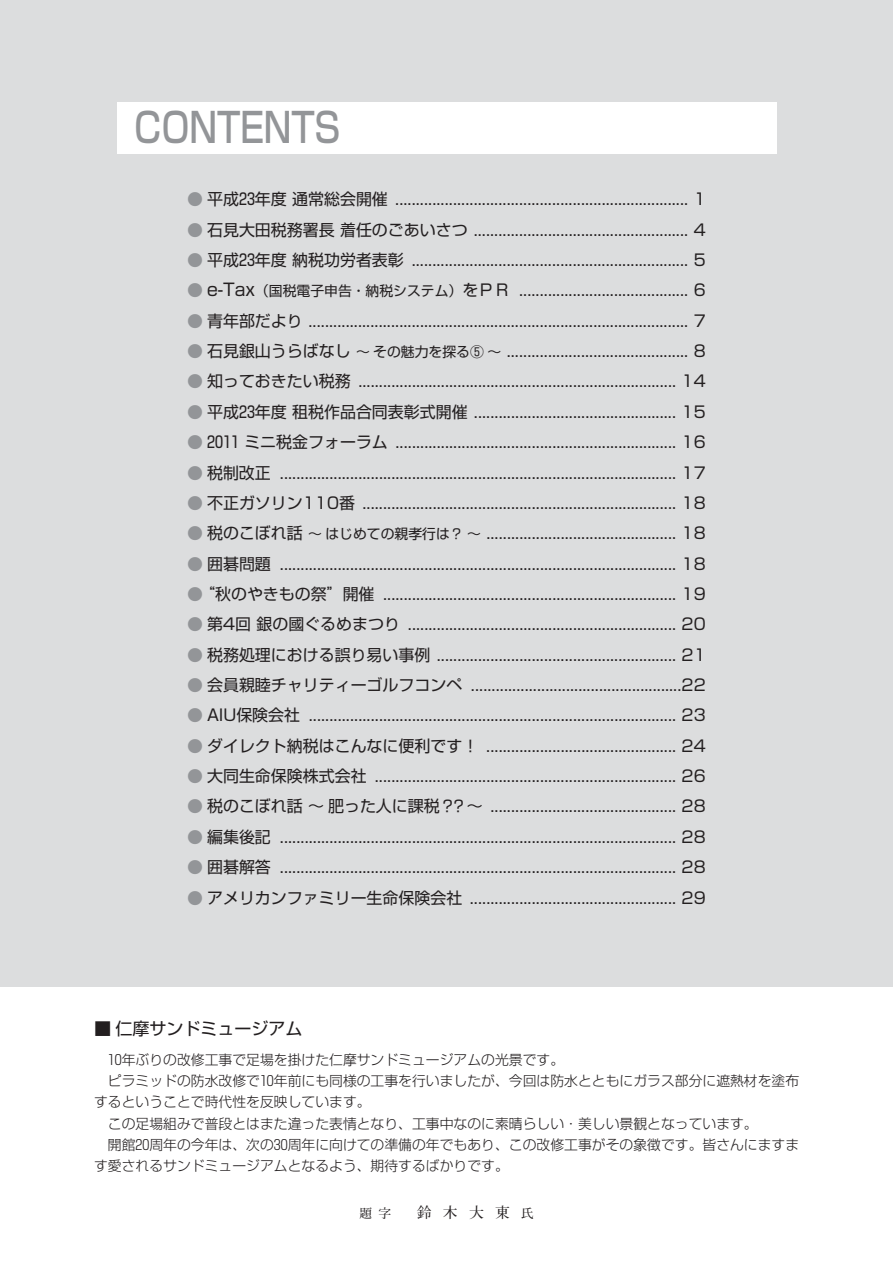
<style>
.page{position:relative;width:893px;height:1263px;background:#fff}
.page>*{position:absolute;margin:0;border:0;box-sizing:border-box;transform-origin:0 0}
.t1{font:500 40.8px "Shin Go";color:#939598;scale:.83 1}
.t2{font:16.95px "Shin Go";color:#231f20}
.t3{font:15.9px "Shin Go";color:#231f20}
.t4{font:300 13.8px "Shin Go";color:#231f20}
.t5{font:700 12.75px "Futo Min A101";color:#231f20}
.s1{color:#939598}
.s2{font-family:"Hankaku Num Sgr"}
.s3{font-size:16.95px}
.s4{font-size:13.8px}
.s5{font-family:"Hankaku Num Sgl";font-weight:400}
.s6{font-size:14.85px}
</style>
<div class="page">
<div style="left:0;top:0;width:892px;height:986px;background:#dcddde"></div>
<div style="left:117px;top:102px;width:659px;height:51px;background:#fff"></div>
<h1 class="t1" style="left:134px;top:112px;width:250px">CONTENTS</h1>
<p class="t3" style="left:187px;top:193px;width:520px"><span class="s1">●</span> 平成<span class="s2">23</span>年度通常総会開催 ....................................................................... 1</p>
<p class="t3" style="left:187px;top:224px;width:520px"><span class="s1">●</span> 石見大田税務署長着任のごあいさつ .................................................... 4</p>
<p class="t3" style="left:187px;top:254px;width:520px"><span class="s1">●</span> 平成<span class="s2">23</span>年度納税功労者表彰 ................................................................... 5</p>
<p class="t3" style="left:187px;top:284px;width:520px"><span class="s1">●</span> <span class="s3">e-Tax</span><span class="s4">（国税電子申告・納税システム）</span>をＰＲ ......................................... 6</p>
<p class="t3" style="left:187px;top:315px;width:520px"><span class="s1">●</span> 青年部だより ............................................................................................ 7</p>
<p class="t3" style="left:187px;top:345px;width:520px"><span class="s1">●</span> 石見銀山うらばなし<span class="s4">～その魅力を探る⑤ ～</span> ............................................ 8</p>
<p class="t3" style="left:187px;top:376px;width:520px"><span class="s1">●</span> 知っておきたい税務 ............................................................................. 14</p>
<p class="t3" style="left:187px;top:406px;width:520px"><span class="s1">●</span> 平成<span class="s2">23</span>年度租税作品合同表彰式開催 ................................................. 15</p>
<p class="t3" style="left:187px;top:436px;width:520px"><span class="s1">●</span> <span class="s2">2011</span> ミニ税金フォーラム .................................................................... 16</p>
<p class="t3" style="left:187px;top:467px;width:520px"><span class="s1">●</span> 税制改正 ................................................................................................ 17</p>
<p class="t3" style="left:187px;top:497px;width:520px"><span class="s1">●</span> 不正ガソリン110番 ............................................................................ 18</p>
<p class="t3" style="left:187px;top:527px;width:520px"><span class="s1">●</span> 税のこぼれ話<span class="s4">～はじめての親孝行は？～</span> .............................................. 18</p>
<p class="t3" style="left:187px;top:558px;width:520px"><span class="s1">●</span> 囲碁問題 ................................................................................................ 18</p>
<p class="t3" style="left:187px;top:588px;width:520px"><span class="s1">●</span>“秋のやきもの祭”開催 ....................................................................... 19</p>
<p class="t3" style="left:187px;top:618px;width:520px"><span class="s1">●</span> 第4回銀の國ぐるめまつり ................................................................. 20</p>
<p class="t3" style="left:187px;top:649px;width:520px"><span class="s1">●</span> 税務処理における誤り易い事例 .......................................................... 21</p>
<p class="t3" style="left:187px;top:679px;width:520px"><span class="s1">●</span> 会員親睦チャリティーゴルフコンペ ...................................................22</p>
<p class="t3" style="left:187px;top:709px;width:520px"><span class="s1">●</span> AIU保険会社 ......................................................................................... 23</p>
<p class="t3" style="left:187px;top:740px;width:520px"><span class="s1">●</span> ダイレクト納税はこんなに便利です！ .............................................. 24</p>
<p class="t3" style="left:187px;top:770px;width:520px"><span class="s1">●</span> 大同生命保険株式会社 ......................................................................... 26</p>
<p class="t3" style="left:187px;top:801px;width:520px"><span class="s1">●</span> 税のこぼれ話～肥った人に課税？？～ ............................................. 28</p>
<p class="t3" style="left:187px;top:831px;width:520px"><span class="s1">●</span> 編集後記 ................................................................................................ 28</p>
<p class="t3" style="left:187px;top:861px;width:520px"><span class="s1">●</span> 囲碁解答 ................................................................................................ 28</p>
<p class="t3" style="left:187px;top:892px;width:520px"><span class="s1">●</span> アメリカンファミリー生命保険会社 .................................................. 29</p>
<p class="t2" style="left:94px;top:1022px;width:210px">■ 仁摩サンドミュージアム</p>
<p class="t4" style="left:108px;top:1055px;width:458px"><span class="s5">10</span>年ぶりの改修工事で足場を掛けた仁摩サンドミュージアムの光景です。</p>
<p class="t4" style="left:108px;top:1076px;width:692px">ピラミッドの防水改修で<span class="s5">10</span>年前にも同様の工事を行いましたが、今回は防水とともにガラス部分に遮熱材を塗布</p>
<p class="t4" style="left:94px;top:1097px;width:278px">するということで時代性を反映しています。</p>
<p class="t4" style="left:108px;top:1118px;width:651px">この足場組みで普段とはまた違った表情となり、工事中なのに素晴らしい・美しい景観となっています。</p>
<p class="t4" style="left:108px;top:1140px;width:692px">開館<span class="s5">20</span>周年の今年は、次の<span class="s5">30</span>周年に向けての準備の年でもあり、この改修工事がその象徴です。皆さんにますま</p>
<p class="t4" style="left:94px;top:1161px;width:416px">す愛されるサンドミュージアムとなるよう、期待するばかりです。</p>
<p class="t5" style="left:359px;top:1208px;width:176px">題字　　<span class="s6">鈴木大東</span> 氏</p>
</div>
